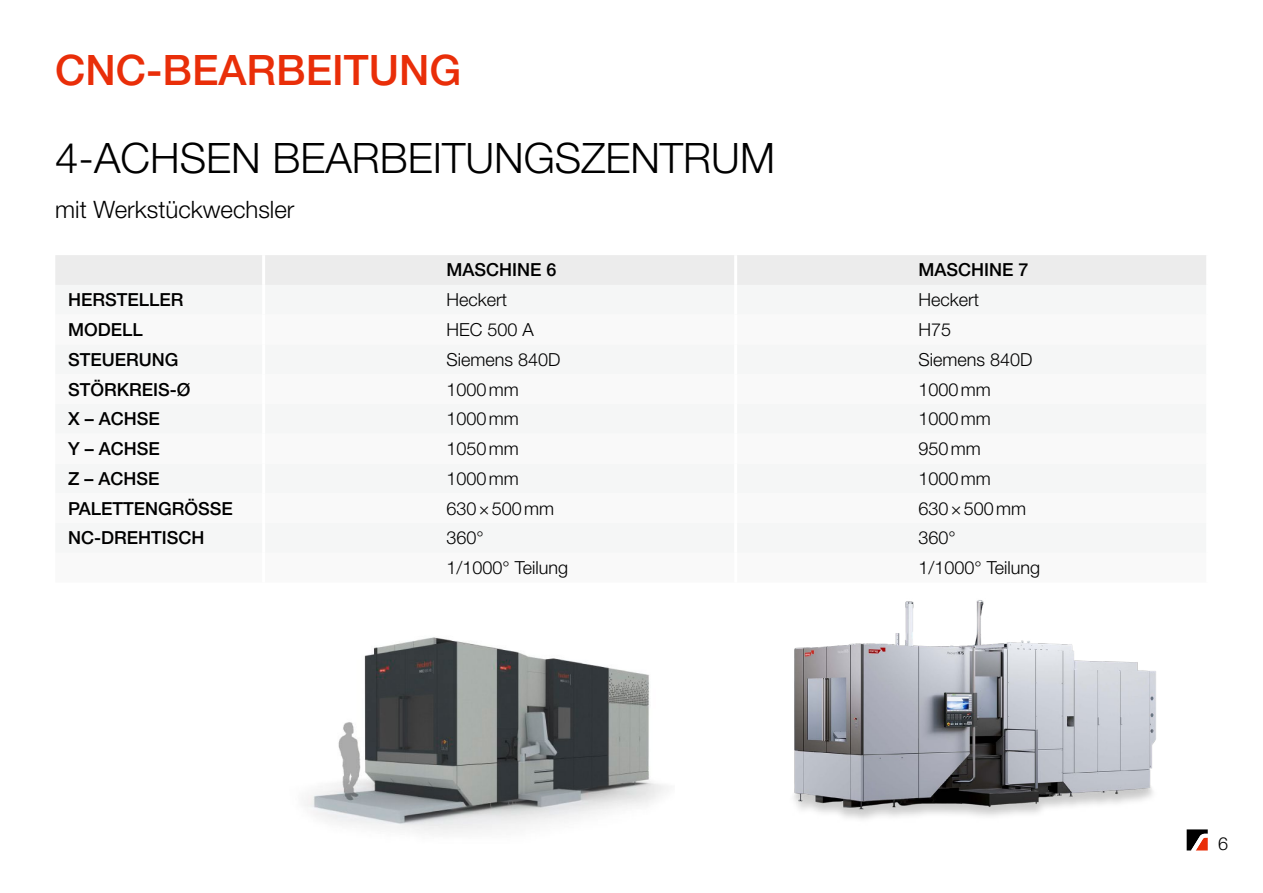
<style>
.page{position:relative;width:1263px;height:893px;background:#fff}
.page>*{position:absolute;margin:0;border:0;box-sizing:border-box;transform-origin:0 0}
.t1{font:300 42px "Helvetica Neue LT Std";color:#000}
.t2{font:500 42px "Helvetica Neue LT Std";color:#e92e09}
.t3{font:300 24px "Helvetica Neue LT Std";color:#000}
.t4{font:300 18px "Helvetica Neue LT Std";color:#000}
.t5{font:500 18px "Helvetica Neue LT Std";color:#000}
</style>
<div class="page">
<img style="left:794px;top:600px;width:414px;height:251px">
<img style="left:305px;top:637px;width:361px;height:196px">
<div style="left:55px;top:255px;width:1151px;height:30px;background:#ececec"></div>
<hr style="left:262px;top:255px;width:3px;height:30px;background:#fff">
<hr style="left:734px;top:255px;width:3px;height:30px;background:#fff">
<h1 class="t2" style="left:55px;top:45px;width:408px">CNC-BEARBEITUNG</h1>
<h1 class="t1" style="left:55px;top:132px;width:721px">4-ACHSEN BEARBEITUNGSZENTRUM</h1>
<h2 class="t3" style="left:55px;top:194px;width:241px">mit Werkstückwechsler</h2>
<p class="t5" style="left:446px;top:259px;width:112px">MASCHINE 6</p>
<p class="t5" style="left:918px;top:259px;width:112px">MASCHINE 7</p>
<p class="t5" style="left:68px;top:289px;width:117px">HERSTELLER</p>
<p class="t4" style="left:446px;top:289px;width:62px">Heckert</p>
<p class="t4" style="left:918px;top:289px;width:62px">Heckert</p>
<p class="t5" style="left:68px;top:319px;width:76px">MODELL</p>
<p class="t4" style="left:446px;top:319px;width:89px">HEC 500 A</p>
<p class="t4" style="left:918px;top:319px;width:34px">H75</p>
<p class="t5" style="left:68px;top:349px;width:112px">STEUERUNG</p>
<p class="t4" style="left:446px;top:348px;width:116px">Siemens 840D</p>
<p class="t4" style="left:918px;top:348px;width:116px">Siemens 840D</p>
<p class="t5" style="left:68px;top:378px;width:124px">STÖRKREIS-Ø</p>
<p class="t4" style="left:446px;top:378px;width:74px">1000mm</p>
<p class="t4" style="left:918px;top:378px;width:74px">1000mm</p>
<p class="t5" style="left:68px;top:408px;width:93px">X – ACHSE</p>
<p class="t4" style="left:446px;top:408px;width:74px">1000mm</p>
<p class="t4" style="left:918px;top:408px;width:74px">1000mm</p>
<p class="t5" style="left:68px;top:438px;width:93px">Y – ACHSE</p>
<p class="t4" style="left:446px;top:438px;width:74px">1050mm</p>
<p class="t4" style="left:918px;top:438px;width:64px">950mm</p>
<p class="t5" style="left:68px;top:468px;width:93px">Z – ACHSE</p>
<p class="t4" style="left:446px;top:467px;width:74px">1000mm</p>
<p class="t4" style="left:918px;top:467px;width:74px">1000mm</p>
<p class="t5" style="left:68px;top:497px;width:166px">PALETTENGRÖSSE</p>
<p class="t4" style="left:446px;top:497px;width:109px">630×500mm</p>
<p class="t4" style="left:918px;top:497px;width:109px">630×500mm</p>
<p class="t5" style="left:68px;top:527px;width:138px">NC-DREHTISCH</p>
<p class="t4" style="left:446px;top:527px;width:39px">360°</p>
<p class="t4" style="left:918px;top:527px;width:39px">360°</p>
<p class="t4" style="left:446px;top:557px;width:123px">1/1000° Teilung</p>
<p class="t4" style="left:918px;top:557px;width:123px">1/1000° Teilung</p>
<p class="t4" style="left:1218px;top:833px;width:12px">6</p>
</div>
